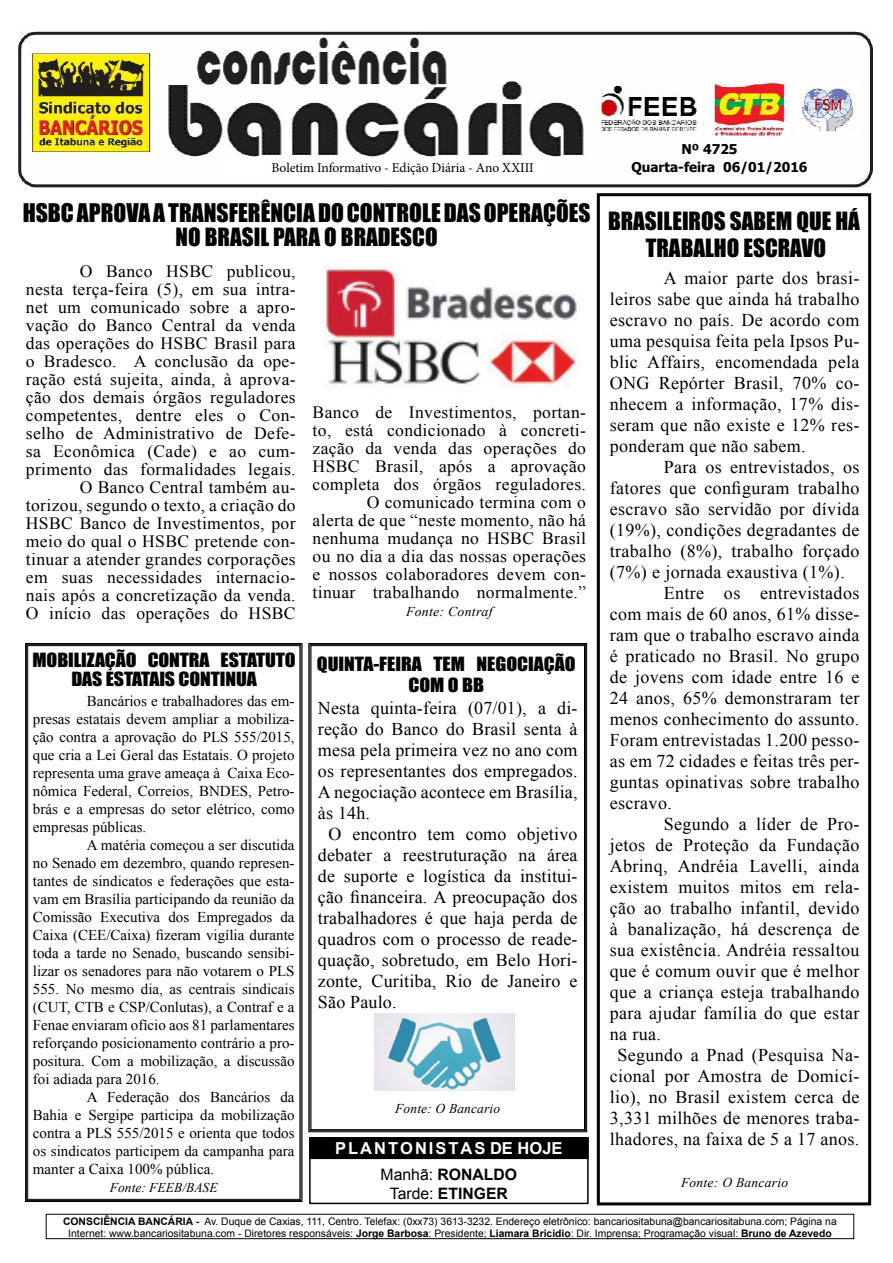
<style>
.page{position:relative;width:893px;height:1263px;background:#fff}
.page>*{position:absolute;margin:0;border:0;box-sizing:border-box;transform-origin:0 0}
.t1{font:23.55px "Impact";color:#000}
.t2{font:23.1px/27px "Impact";color:#000;text-align:center}
.t3{font:18px/21px "Times New Roman";letter-spacing:.02em;color:#000;text-align:justify}
.t4{font:18px/21px "Impact";letter-spacing:-.005em;color:#000;text-align:center;scale:1.1 1}
.t5{font:17.25px/18px "Times New Roman";letter-spacing:.02em;color:#000;text-align:right}
.t6{font:700 16.5px "Arial";letter-spacing:.12em;color:#fff}
.t7{font:700 15.75px/18.9px "Arial";color:#000;text-align:center}
.t8{font:15px/18px "Times New Roman";color:#000;text-align:justify}
.t9{font:italic 13.5px "Times New Roman";letter-spacing:.015em;color:#000}
.t10{font:13.5px "Minion Pro";letter-spacing:-.005em;color:#000}
.t11{font:700 13.5px "Tahoma";color:#000}
.t12{font:10.35px/12.5px "Arial";color:#000;text-align:center}
.s1{font-size:23.4px}
.s2{font-weight:400}
.s3{font-weight:700}
</style>
<div class="page">
<div style="left:46px;top:1214px;width:808px;height:25px;border:1px solid #000"></div>
<div style="left:309px;top:1137px;width:279px;height:67px;border:1px solid #000"></div>
<div style="left:310px;top:1138px;width:278px;height:20px;background:#000"></div>
<div style="left:309px;top:1137px;width:279px;height:22px;border:1px solid #000"></div>
<img style="left:18px;top:31px;width:855px;height:157px">
<div style="left:225px;top:159px;width:316px;height:21px;background:#fff"></div>
<div style="left:597px;top:193px;width:274px;height:1012px;border:3px solid #000"></div>
<svg style="left:308px;top:643px;width:279px;height:490px"></svg>
<div style="left:310px;top:645px;width:275px;height:485px;border:1px solid #000"></div>
<svg style="left:27px;top:645px;width:274px;height:555px"></svg>
<img style="left:323px;top:268px;width:256px;height:120px">
<img style="left:374px;top:1014px;width:140px;height:77px">
<p class="t10" style="left:271px;top:162px;width:264px">Boletim Informativo - Edição Diária - Ano XXIII</p>
<h1 class="t1" style="left:23px;top:203px;width:569px">HSBC APROVA A TRANSFERÊNCIA DO CONTROLE DAS OPERA<span class="s1">ÇÕES</span></h1>
<p class="t2" style="left:175px;top:225px;width:263px">NO BRASIL PARA O BRADESCO</p>
<p class="t5" style="left:26px;top:264px;width:271px">O Banco HSBC publicou,<br>nesta terça-feira (5), em sua intra&shy;net um comunicado sobre a apro&shy;vação do Banco Central da venda das operações do HSBC Brasil para o Bradesco. A conclusão da ope&shy;ração está sujeita, ainda, à aprova&shy;ção dos demais órgãos reguladores competentes, dentre eles o Con&shy;selho de Administrativo de Defe&shy;sa Econômica (Cade) e ao cum&shy;primento das formalidades legais.<br>O Banco Central também au&shy;torizou, segundo o texto, a criação do<br>HSBC Banco de Investimentos, por meio do qual o HSBC pretende con&shy;tinuar a atender grandes corporações em suas necessidades internacio&shy;nais após a concretização da venda.<br>O início das operações do HSBC</p>
<p class="t4" style="left:33px;top:652px;width:241px;line-height:19.5px">MOBILIZAÇÃO CONTRA ESTATUTO<br>DAS ESTATAIS CONTINUA</p>
<p class="t8" style="left:33px;top:693px;width:263px;text-indent:54px">Bancários e trabalhadores das em&shy;presas estatais devem ampliar a mobiliza&shy;ção contra a aprovação do PLS 555/2015, que cria a Lei Geral das Estatais. O projeto representa uma grave ameaça à Caixa Eco&shy;nômica Federal, Correios, BNDES, Petro&shy;brás e a empresas do setor elétrico, como empresas públicas.</p>
<p class="t8" style="left:33px;top:837px;width:263px;text-indent:54px">A matéria começou a ser discutida no Senado em dezembro, quando represen&shy;tantes de sindicatos e federações que esta&shy;vam em Brasília participando da reunião da Comissão Executiva dos Empregados da Caixa (CEE/Caixa) fizeram vigília durante toda a tarde no Senado, buscando sensibi&shy;lizar os senadores para não votarem o PLS 555. No mesmo dia, as centrais sindicais (CUT, CTB e CSP/Conlutas), a Contraf e a Fenae enviaram ofício aos 81 parlamentares reforçando posicionamento contrário a pro&shy;positura. Com a mobilização, a discussão foi adiada para 2016.</p>
<p class="t8" style="left:33px;top:1089px;width:263px;text-indent:54px">A Federação dos Bancários da Bahia e Sergipe participa da mobilização contra a PLS 555/2015 e orienta que todos os sindicatos participem da campanha para manter a Caixa 100% pública.</p>
<p class="t9" style="left:110px;top:1182px;width:109px">Fonte: FEEB/BASE</p>
<p class="t5" style="left:312px;top:405px;width:275px">Banco de Investimentos, portan&shy;to, está condicionado à concreti&shy;zação da venda das operações do<br>HSBC Brasil, após a aprovação completa dos órgãos reguladores.<br>O comunicado termina com o<br>alerta de que “neste momento, não há nenhuma mudança no HSBC Brasil ou no dia a dia das nossas operações e nossos colaboradores devem con&shy;tinuar trabalhando normalmente.”</p>
<p class="t9" style="left:406px;top:607px;width:88px">Fonte: Contraf</p>
<p class="t4" style="left:317px;top:655px;width:237px">QUINTA-FEIRA TEM NEGOCIAÇÃO<br>COM O BB</p>
<p class="t3" style="left:318px;top:699px;width:261px">Nesta quinta-feira (07/01), a di-</p>
<p class="t3" style="left:318px;top:720px;width:261px">reção do Banco do Brasil senta à</p>
<p class="t3" style="left:318px;top:741px;width:261px">mesa pela primeira vez no ano com</p>
<p class="t3" style="left:318px;top:762px;width:261px">os representantes dos empregados.</p>
<p class="t3" style="left:318px;top:783px;width:261px">A negociação acontece em Brasília,</p>
<p class="t3" style="left:318px;top:804px;width:54px">às 14h.</p>
<p class="t3" style="left:328px;top:825px;width:250px">O encontro tem como objetivo</p>
<p class="t3" style="left:318px;top:846px;width:261px">debater a reestruturação na área</p>
<p class="t3" style="left:318px;top:867px;width:261px">de suporte e logística da institui-</p>
<p class="t3" style="left:318px;top:888px;width:261px">ção financeira. A preocupação dos</p>
<p class="t3" style="left:318px;top:909px;width:261px">trabalhadores é que haja perda de</p>
<p class="t3" style="left:318px;top:930px;width:261px">quadros com o processo de reade-</p>
<p class="t3" style="left:318px;top:951px;width:261px">quação, sobretudo, em Belo Hori-</p>
<p class="t3" style="left:318px;top:972px;width:261px">zonte, Curitiba, Rio de Janeiro e</p>
<p class="t3" style="left:318px;top:993px;width:80px">São Paulo.</p>
<p class="t9" style="left:395px;top:1104px;width:106px">Fonte: O Bancario</p>
<p class="t6" style="left:335px;top:1142px;width:229px">PLANTONISTAS DE HOJE</p>
<p class="t7" style="left:380px;top:1167px;width:138px"><span class="s2">Manhã:</span> RONALDO<br><span class="s2">Tarde:</span> ETINGER</p>
<p class="t11" style="left:681px;top:144px;width:58px">Nº 4725</p>
<p class="t11" style="left:631px;top:162px;width:177px">Quarta-feira 06/01/2016</p>
<p class="t2" style="left:608px;top:209px;width:253px">BRASILEIROS SABEM QUE HÁ<br>TRABALHO ESCRAVO</p>
<p class="t3" style="left:609px;top:269px;width:251px;text-indent:54px">A maior parte dos brasi&shy;leiros sabe que ainda há trabalho escravo no país. De acordo com uma pesquisa feita pela Ipsos Pu&shy;blic Affairs, encomendada pela ONG Repórter Brasil, 70% co&shy;nhecem a informação, 17% dis&shy;seram que não existe e 12% res&shy;ponderam que não sabem.</p>
<p class="t3" style="left:664px;top:458px;width:197px">Para os entrevistados, os</p>
<p class="t3" style="left:610px;top:479px;width:251px">fatores que configuram trabalho</p>
<p class="t3" style="left:610px;top:500px;width:251px">escravo são servidão por dívida</p>
<p class="t3" style="left:610px;top:521px;width:251px">(19%), condições degradantes de</p>
<p class="t3" style="left:610px;top:542px;width:251px">trabalho (8%), trabalho forçado</p>
<p class="t3" style="left:610px;top:563px;width:236px">(7%) e jornada exaustiva (1%).</p>
<p class="t3" style="left:664px;top:584px;width:197px">Entre os entrevistados</p>
<p class="t3" style="left:610px;top:605px;width:251px">com mais de 60 anos, 61% disse-</p>
<p class="t3" style="left:610px;top:626px;width:251px">ram que o trabalho escravo ainda</p>
<p class="t3" style="left:610px;top:647px;width:251px">é praticado no Brasil. No grupo</p>
<p class="t3" style="left:610px;top:668px;width:251px">de jovens com idade entre 16 e</p>
<p class="t3" style="left:610px;top:689px;width:251px">24 anos, 65% demonstraram ter</p>
<p class="t3" style="left:610px;top:710px;width:251px">menos conhecimento do assunto.</p>
<p class="t3" style="left:610px;top:731px;width:251px">Foram entrevistadas 1.200 pesso-</p>
<p class="t3" style="left:610px;top:752px;width:251px">as em 72 cidades e feitas três per-</p>
<p class="t3" style="left:610px;top:773px;width:251px">guntas opinativas sobre trabalho</p>
<p class="t3" style="left:610px;top:794px;width:63px">escravo.</p>
<p class="t3" style="left:664px;top:815px;width:197px">Segundo a líder de Pro-</p>
<p class="t3" style="left:609px;top:836px;width:251px">jetos de Proteção da Fundação</p>
<p class="t3" style="left:610px;top:857px;width:251px">Abrinq, Andréia Lavelli, ainda</p>
<p class="t3" style="left:610px;top:878px;width:251px">existem muitos mitos em rela-</p>
<p class="t3" style="left:610px;top:899px;width:251px">ção ao trabalho infantil, devido</p>
<p class="t3" style="left:610px;top:920px;width:251px">à banalização, há descrença de</p>
<p class="t3" style="left:610px;top:941px;width:251px">sua existência. Andréia ressaltou</p>
<p class="t3" style="left:610px;top:962px;width:251px">que é comum ouvir que é melhor</p>
<p class="t3" style="left:610px;top:983px;width:251px">que a criança esteja trabalhando</p>
<p class="t3" style="left:609px;top:1004px;width:251px">para ajudar família do que estar</p>
<p class="t3" style="left:610px;top:1025px;width:53px">na rua.</p>
<p class="t3" style="left:617px;top:1046px;width:243px">Segundo a Pnad (Pesquisa Na-</p>
<p class="t3" style="left:610px;top:1067px;width:251px">cional por Amostra de Domicí-</p>
<p class="t3" style="left:610px;top:1088px;width:251px">lio), no Brasil existem cerca de</p>
<p class="t3" style="left:610px;top:1109px;width:251px">3,331 milhões de menores traba-</p>
<p class="t3" style="left:610px;top:1130px;width:251px">lhadores, na faixa de 5 a 17 anos.</p>
<p class="t9" style="left:681px;top:1178px;width:109px">Fonte: O Bancario</p>
<p class="t12" style="left:63px;top:1216px;width:775px"><span class="s3">CONSCIÊNCIA BANCÁRIA -</span> Av. Duque de Caxias, 111, Centro. Telefax: (0xx73) 3613-3232. Endereço eletrônico: bancariositabuna@bancariositabuna.com; Página na<br>Internet: www.bancariositabuna.com - Diretores responsáveis: <span class="s3">Jorge Barbosa</span>: Presidente; <span class="s3">Liamara Bricidio</span>: Dir. Imprensa; Programação visual: <span class="s3">Bruno de Azevedo</span></p>
</div>
